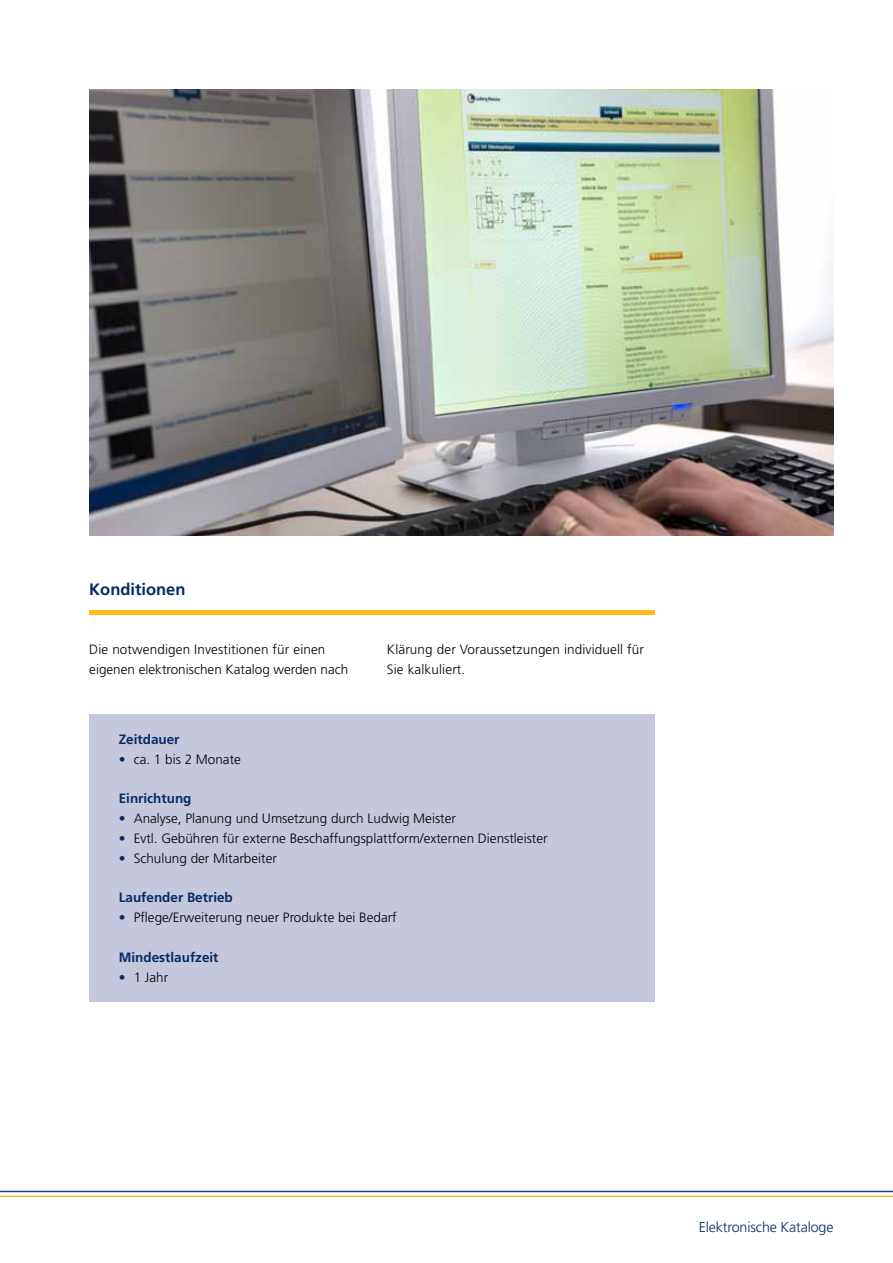
<style>
.page{position:relative;width:893px;height:1263px;background:#fff}
.page>*{position:absolute;margin:0;border:0;box-sizing:border-box;transform-origin:0 0}
.t1{font:700 16.5px "Frutiger";color:#052b65}
.t2{font:300 14.25px "Frutiger";letter-spacing:-.01em;color:#052b65}
.t3{font:300 13.5px/19.8px "Frutiger";color:#000}
.t4{font:700 13.5px "Frutiger";color:#052b65}
.s1{color:#052b65}
</style>
<div class="page">
<hr style="left:0;top:1195px;width:893px;height:2px;background:#fbbc19">
<hr style="left:0;top:1191px;width:893px;height:1px;background:#21368b">
<div style="left:89px;top:714px;width:566px;height:287px;background:#c5c7dd"></div>
<div style="left:89px;top:610px;width:566px;height:5px;background:#fbbc19"></div>
<img style="left:89px;top:89px;width:744px;height:447px">
<p class="t1" style="left:89px;top:579px;width:98px">Konditionen</p>
<p class="t3" style="left:89px;top:640px;width:261px">Die notwendigen Investitionen für einen eigenen elektronischen Katalog werden nach</p>
<p class="t3" style="left:387px;top:640px;width:258px">Klärung der Voraussetzungen individuell für<br>Sie kalkuliert.</p>
<p class="t4" style="left:119px;top:731px;width:62px">Zeitdauer</p>
<p class="t3" style="left:119px;top:749px;width:124px"><span class="s1">•</span> ca. 1 bis 2 Monate</p>
<p class="t4" style="left:119px;top:791px;width:74px">Einrichtung</p>
<p class="t3" style="left:119px;top:809px;width:339px"><span class="s1">•</span> Analyse, Planung und Umsetzung durch Ludwig Meister</p>
<p class="t3" style="left:119px;top:828px;width:430px"><span class="s1">•</span> Evtl. Gebühren für externe Beschaffungsplattform/externen Dienstleister</p>
<p class="t3" style="left:119px;top:848px;width:160px"><span class="s1">•</span> Schulung der Mitarbeiter</p>
<p class="t4" style="left:119px;top:890px;width:116px">Laufender Betrieb</p>
<p class="t3" style="left:119px;top:908px;width:279px"><span class="s1">•</span> Pflege/Erweiterung neuer Produkte bei Bedarf</p>
<p class="t4" style="left:119px;top:949px;width:101px">Mindestlaufzeit</p>
<p class="t3" style="left:119px;top:967px;width:51px"><span class="s1">•</span> 1 Jahr</p>
<p class="t2" style="left:699px;top:1219px;width:136px">Elektronische Kataloge</p>
</div>
